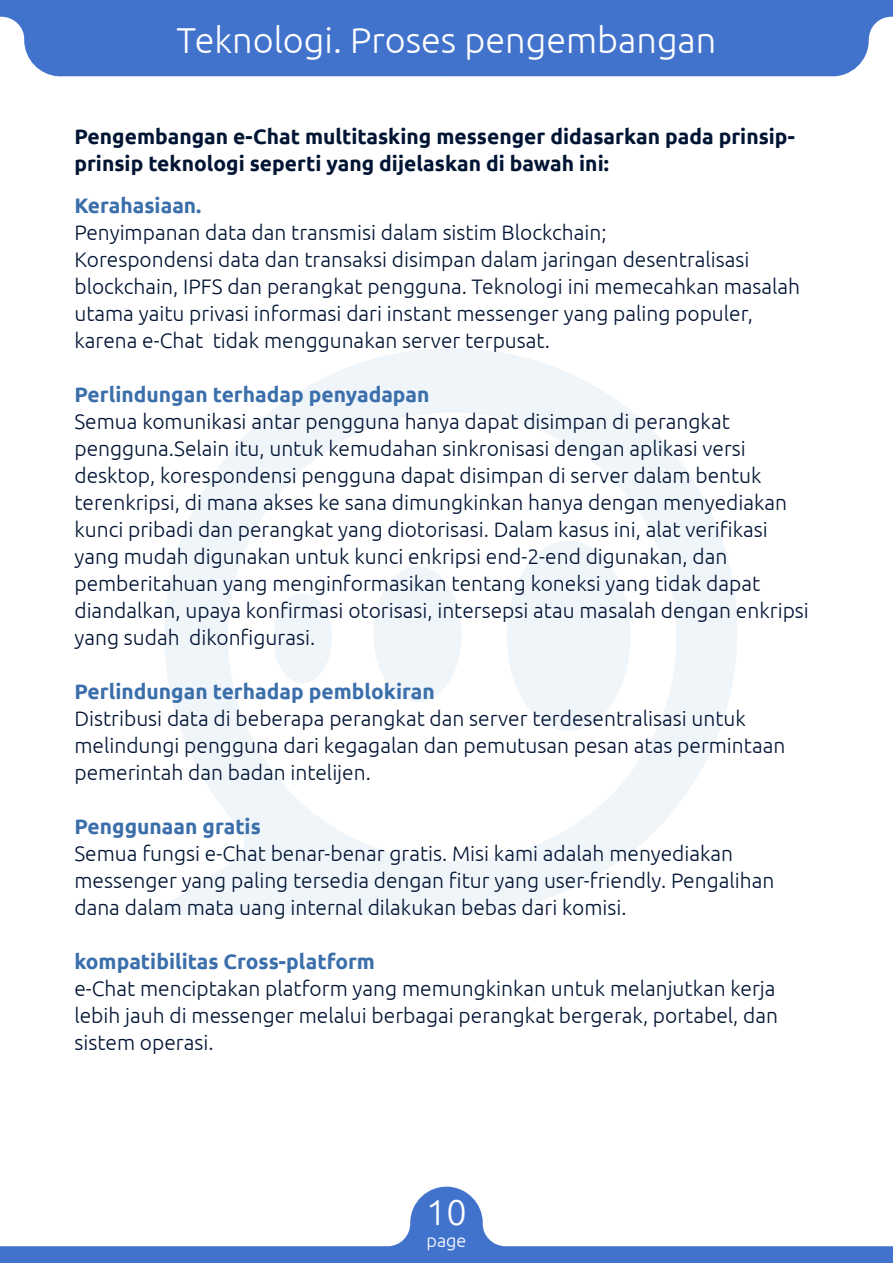
<style>
.page{position:relative;width:893px;height:1263px;background:#fff}
.page>*{position:absolute;margin:0;border:0;box-sizing:border-box;transform-origin:0 0}
.t1{font:300 36px "Ubuntu";color:#fff}
.t2{font:300 21px/27px "Ubuntu";color:#001433}
.t3{font:700 21px "Ubuntu";color:#3b6fab}
.t4{font:700 21px/27px "Ubuntu";color:#001433}
.t5{font:300 18px "Ubuntu";color:#fff}
</style>
<div class="page">
<svg style="left:156px;top:348px;width:581px;height:567px"></svg>
<div style="left:507px;top:541px;width:123px;height:190px;background:#f0f5fa;border-radius:50%"></div>
<div style="left:374px;top:566px;width:88px;height:136px;background:#f0f5fa;border-radius:50%"></div>
<div style="left:273px;top:593px;width:59px;height:90px;background:#f0f5fa;border-radius:50%"></div>
<svg style="left:0;top:1186px;width:893px;height:77px"></svg>
<div style="left:0;top:0;width:893px;height:77px;background:#4273cc"></div>
<h1 class="t1" style="left:177px;top:19px;width:541px">Teknologi. Proses pengembangan</h1>
<p class="t4" style="left:74px;top:123px;width:722px">Pengembangan e-Chat multitasking messenger didasarkan pada prinsip&shy;prinsip teknologi seperti yang dijelaskan di bawah ini:</p>
<p class="t3" style="left:74px;top:193px;width:129px">Kerahasiaan.</p>
<p class="t2" style="left:74px;top:218px;width:727px">Penyimpanan data dan transmisi dalam sistim Blockchain;<br>Korespondensi data dan transaksi disimpan dalam jaringan desentralisasi blockchain, IPFS dan perangkat pengguna. Teknologi ini memecahkan masalah utama yaitu privasi informasi dari instant messenger yang paling populer, karena e-Chat tidak menggunakan server terpusat.</p>
<p class="t3" style="left:74px;top:382px;width:357px">Perlindungan terhadap penyadapan</p>
<p class="t2" style="left:74px;top:408px;width:736px">Semua komunikasi antar pengguna hanya dapat disimpan di perangkat pengguna.Selain itu, untuk kemudahan sinkronisasi dengan aplikasi versi desktop, korespondensi pengguna dapat disimpan di server dalam bentuk terenkripsi, di mana akses ke sana dimungkinkan hanya dengan menyediakan kunci pribadi dan perangkat yang diotorisasi. Dalam kasus ini, alat verifikasi yang mudah digunakan untuk kunci enkripsi end-2-end digunakan, dan pemberitahuan yang menginformasikan tentang koneksi yang tidak dapat diandalkan, upaya konfirmasi otorisasi, intersepsi atau masalah dengan enkripsi yang sudah dikonfigurasi.</p>
<p class="t3" style="left:74px;top:679px;width:362px">Perlindungan terhadap pemblokiran</p>
<p class="t2" style="left:74px;top:705px;width:712px">Distribusi data di beberapa perangkat dan server terdesentralisasi untuk melindungi pengguna dari kegagalan dan pemutusan pesan atas permintaan pemerintah dan badan intelijen.</p>
<p class="t3" style="left:74px;top:814px;width:188px">Penggunaan gratis</p>
<p class="t2" style="left:74px;top:840px;width:701px">Semua fungsi e-Chat benar-benar gratis. Misi kami adalah menyediakan messenger yang paling tersedia dengan fitur yang user-friendly. Pengalihan dana dalam mata uang internal dilakukan bebas dari komisi.</p>
<p class="t3" style="left:74px;top:949px;width:302px">kompatibilitas Cross-platform</p>
<p class="t2" style="left:74px;top:975px;width:705px;text-align:justify">e-Chat menciptakan platform yang memungkinkan untuk melanjutkan kerja lebih jauh di messenger melalui berbagai perangkat bergerak, portabel, dan sistem operasi.</p>
<h1 class="t1" style="left:426px;top:1190px;width:42px">10</h1>
<p class="t5" style="left:427px;top:1229px;width:41px">page</p>
</div>
